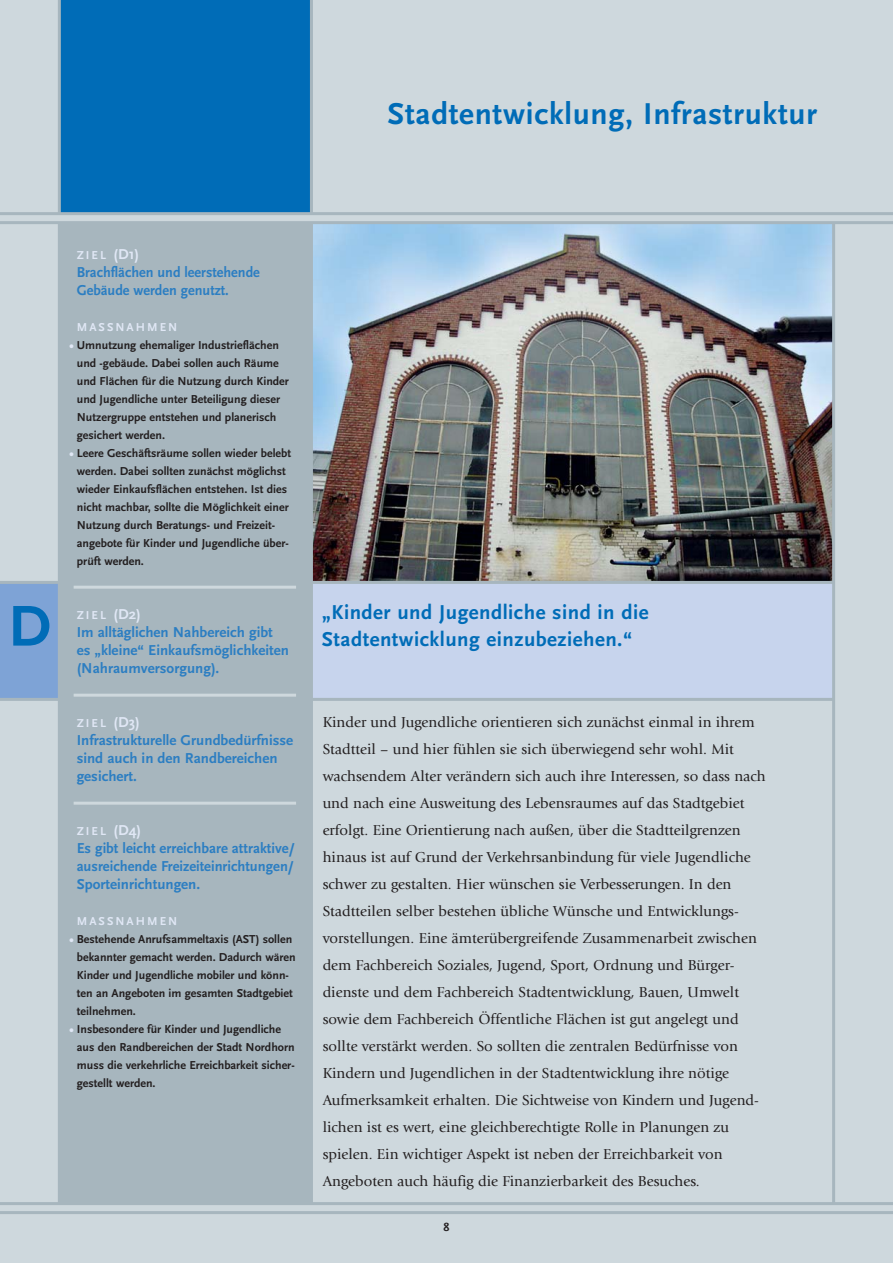
<style>
.page{position:relative;width:893px;height:1263px;background:#fff}
.page>*{position:absolute;margin:0;border:0;box-sizing:border-box;transform-origin:0 0}
.t1{font:700 60px "Scala Sans";color:#006cb7}
.t2{font:700 31.5px "Scala Sans";letter-spacing:.025em;color:#006cb7}
.t3{font:700 21px/27px "Scala Sans";letter-spacing:.025em;color:#006cb7}
.t4{font:15px/27px "Giovanni";color:#231f20}
.t5{font:700 15px/18px "Scala Sans";color:#2c7ec2}
.t6{font:700 15px/18px "Scala Sans";color:#2c7ec2;scale:.95 1}
.t7{font:700 12px/18px "Scala Sans";color:#231f20}
.t8{font:700 12px "Scala Sans";letter-spacing:.17em;color:#e0e7f5}
.s1{font-size:15px}
.s2{color:#e0e7f5}
</style>
<div class="page">
<div style="left:0;top:0;width:892px;height:1263px;background:#ced8dd"></div>
<img style="left:313px;top:224px;width:519px;height:357px">
<div style="left:59px;top:223px;width:252px;height:980px;background:#a7b6be"></div>
<div style="left:59px;top:0;width:252px;height:214px;background:#006cb7"></div>
<div style="left:0;top:582px;width:59px;height:117px;background:#7ea3d6"></div>
<div style="left:311px;top:582px;width:522px;height:117px;background:#c7d4ed"></div>
<hr style="left:0;top:212px;width:892px;height:3px;background:#a7b6be">
<hr style="left:0;top:221px;width:892px;height:3px;background:#a7b6be">
<hr style="left:0;top:1211px;width:892px;height:3px;background:#a7b6be">
<hr style="left:0;top:581px;width:59px;height:3px;background:#a7b6be">
<hr style="left:310px;top:0;width:3px;height:214px;background:#a7b6be">
<hr style="left:58px;top:0;width:3px;height:214px;background:#a7b6be">
<hr style="left:311px;top:581px;width:522px;height:3px;background:#a7b6be">
<hr style="left:0;top:698px;width:59px;height:3px;background:#a7b6be">
<hr style="left:311px;top:698px;width:522px;height:3px;background:#a7b6be">
<hr style="left:58px;top:223px;width:3px;height:980px;background:#a7b6be">
<hr style="left:310px;top:223px;width:3px;height:981px;background:#a7b6be">
<hr style="left:832px;top:223px;width:3px;height:980px;background:#a7b6be">
<hr style="left:0;top:1202px;width:892px;height:3px;background:#a7b6be">
<hr style="left:74px;top:586px;width:222px;height:3px;background:#ced8dd">
<hr style="left:74px;top:694px;width:222px;height:3px;background:#ced8dd">
<hr style="left:74px;top:802px;width:222px;height:3px;background:#ced8dd">
<p class="t8" style="left:77px;top:250px;width:64px">ZIEL <span class="s1">(D1)</span></p>
<p class="t6" style="left:77px;top:264px;width:194px">Brachflächen und leerstehende<br>Gebäude werden genutzt.</p>
<p class="t8" style="left:77px;top:322px;width:102px">MASSNAHMEN</p>
<p class="t7" style="left:77px;top:337px;width:213px;text-indent:-8px"><span class="s2">•</span> Umnutzung ehemaliger Industrieflächen und -gebäude. Dabei sollen auch Räume und Flächen für die Nutzung durch Kinder und Jugendliche unter Beteiligung dieser Nutzergruppe entstehen und planerisch gesichert werden.</p>
<p class="t7" style="left:77px;top:445px;width:216px;text-indent:-8px"><span class="s2">•</span> Leere Geschäftsräume sollen wieder belebt werden. Dabei sollten zunächst möglichst wieder Einkaufsflächen entstehen. Ist dies nicht machbar, sollte die Möglichkeit einer Nutzung durch Beratungs- und Freizeit&shy;angebote für Kinder und Jugendliche über&shy;prüft werden.</p>
<h2 class="t2" style="left:387px;top:101px;width:431px">Stadtentwicklung, Infrastruktur</h2>
<h1 class="t1" style="left:8px;top:602px;width:44px">D</h1>
<h3 class="t3" style="left:322px;top:600px;width:328px">„Kinder und Jugendliche sind in die<br>Stadtentwicklung einzubeziehen.“</h3>
<p class="t8" style="left:77px;top:610px;width:66px">ZIEL <span class="s1">(D2)</span></p>
<p class="t5" style="left:77px;top:624px;width:214px">Im alltäglichen Nahbereich gibt es „kleine“ Einkaufsmöglichkeiten (Nahraumversorgung).</p>
<p class="t8" style="left:77px;top:718px;width:65px">ZIEL <span class="s1">(D3)</span></p>
<p class="t5" style="left:77px;top:732px;width:218px">Infrastrukturelle Grundbedürfnisse sind auch in den Randbereichen gesichert.</p>
<p class="t8" style="left:77px;top:826px;width:66px">ZIEL <span class="s1">(D4)</span></p>
<p class="t5" style="left:77px;top:840px;width:219px;text-align:justify">Es gibt leicht erreichbare attraktive/ ausreichende Freizeiteinrichtungen/ Sporteinrichtungen.</p>
<p class="t8" style="left:77px;top:916px;width:102px">MASSNAHMEN</p>
<p class="t7" style="left:77px;top:931px;width:220px;text-indent:-8px"><span class="s2">•</span> Bestehende Anrufsammeltaxis (AST) sollen bekannter gemacht werden. Dadurch wären Kinder und Jugendliche mobiler und könn&shy;ten an Angeboten im gesamten Stadtgebiet teilnehmen.</p>
<p class="t7" style="left:77px;top:1021px;width:219px;text-indent:-8px"><span class="s2">•</span> Insbesondere für Kinder und Jugendliche aus den Randbereichen der Stadt Nordhorn muss die verkehrliche Erreichbarkeit sicher&shy;gestellt werden.</p>
<p class="t4" style="left:323px;top:709px;width:444px">Kinder und Jugendliche orientieren sich zunächst einmal in ihrem Stadtteil – und hier fühlen sie sich überwiegend sehr wohl. Mit wachsendem Alter verändern sich auch ihre Interessen, so dass nach und nach eine Ausweitung des Lebensraumes auf das Stadtgebiet erfolgt. Eine Orientierung nach außen, über die Stadtteilgrenzen hinaus ist auf Grund der Verkehrsanbindung für viele Jugendliche schwer zu gestalten. Hier wünschen sie Verbesserungen. In den Stadtteilen selber bestehen übliche Wünsche und Entwicklungs&shy;vorstellungen. Eine ämterübergreifende Zusammenarbeit zwischen dem Fachbereich Soziales, Jugend, Sport, Ordnung und Bürger&shy;dienste und dem Fachbereich Stadtentwicklung, Bauen, Umwelt sowie dem Fachbereich Öffentliche Flächen ist gut angelegt und sollte verstärkt werden. So sollten die zentralen Bedürfnisse von Kindern und Jugendlichen in der Stadtentwicklung ihre nötige Aufmerksamkeit erhalten. Die Sichtweise von Kindern und Jugend&shy;lichen ist es wert, eine gleichberechtigte Rolle in Planungen zu spielen. Ein wichtiger Aspekt ist neben der Erreichbarkeit von Angeboten auch häufig die Finanzierbarkeit des Besuches.</p>
<p class="t7" style="left:443px;top:1219px;width:7px">8</p>
</div>
